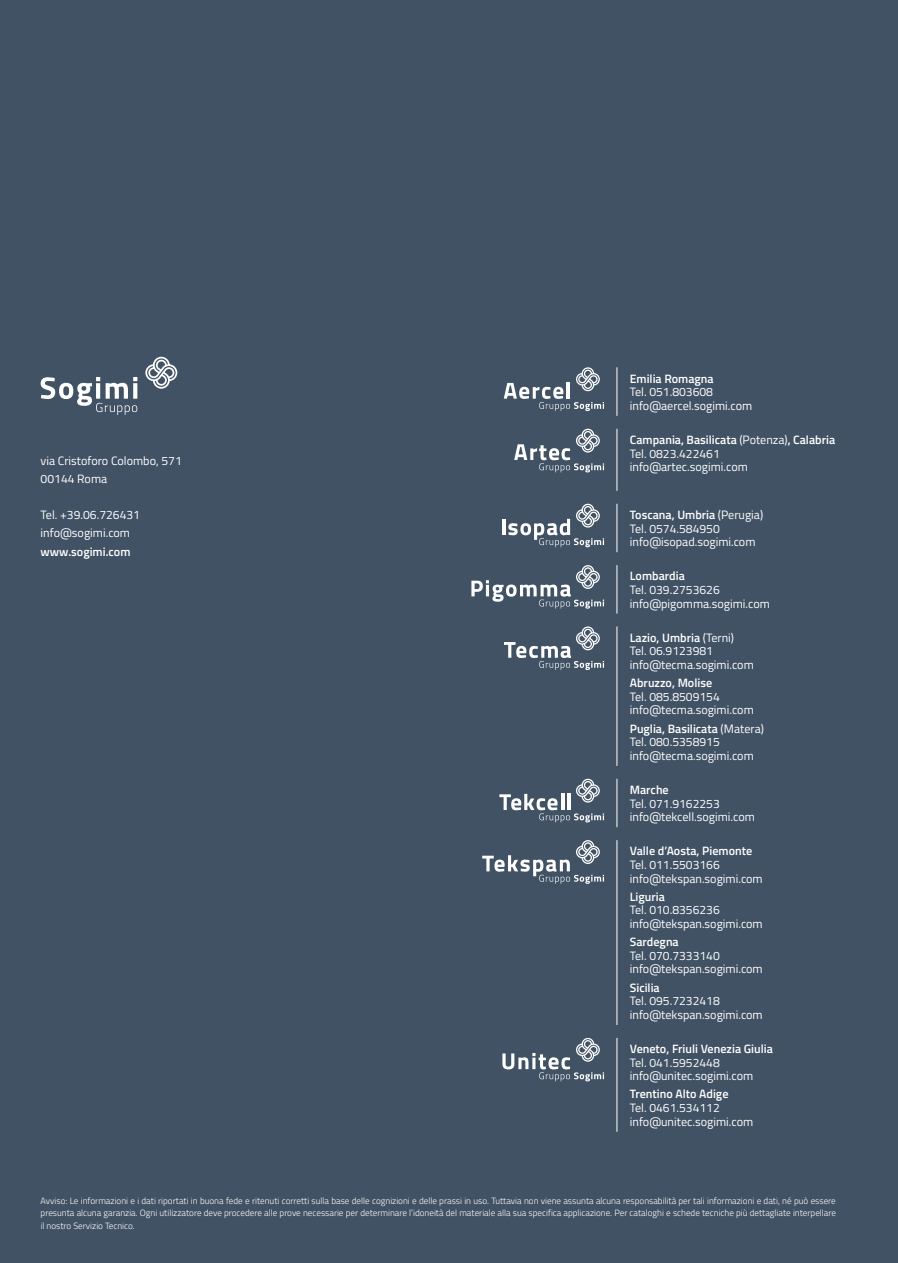
<style>
.page{position:relative;width:898px;height:1263px;background:#fff}
.page>*{position:absolute;margin:0;border:0;box-sizing:border-box;transform-origin:0 0}
.t1{font:12.15px/13.6px "Titillium";color:#fff}
.t2{font:600 12.15px "Titillium";color:#fff}
.t3{font:300 9.15px/12.1px "Titillium";color:#fff;text-align:justify}
.s1{font-weight:600}
</style>
<div class="page">
<div style="left:0;top:0;width:897px;height:1263px;background:#415264"></div>
<svg style="left:145px;top:357px;width:32px;height:32px"></svg>
<svg style="left:41px;top:377px;width:96px;height:38px"></svg>
<hr style="left:616px;top:367px;width:1px;height:49px;background:#fff">
<hr style="left:616px;top:429px;width:1px;height:62px;background:#fff">
<hr style="left:616px;top:504px;width:1px;height:48px;background:#fff">
<hr style="left:616px;top:565px;width:1px;height:49px;background:#fff">
<hr style="left:616px;top:626px;width:1px;height:140px;background:#fff">
<hr style="left:616px;top:779px;width:1px;height:48px;background:#fff">
<hr style="left:616px;top:840px;width:1px;height:185px;background:#fff">
<hr style="left:616px;top:1038px;width:1px;height:94px;background:#fff">
<svg style="left:503px;top:367px;width:101px;height:44px"></svg>
<svg style="left:514px;top:429px;width:90px;height:43px"></svg>
<svg style="left:502px;top:519px;width:3px;height:16px"></svg>
<svg style="left:508px;top:504px;width:96px;height:43px"></svg>
<svg style="left:471px;top:565px;width:133px;height:44px"></svg>
<svg style="left:504px;top:626px;width:100px;height:44px"></svg>
<svg style="left:499px;top:779px;width:104px;height:43px"></svg>
<svg style="left:482px;top:840px;width:122px;height:44px"></svg>
<svg style="left:502px;top:1038px;width:101px;height:43px"></svg>
<p class="t1" style="left:41px;top:451px;width:143px;line-height:18.1px">via Cristoforo Colombo, 571<br>00144 Roma</p>
<p class="t1" style="left:41px;top:505px;width:101px;line-height:18.1px">Tel. +39.06.726431 info@sogimi.com</p>
<p class="t2" style="left:41px;top:542px;width:91px">www.sogimi.com</p>
<p class="t2" style="left:629px;top:369px;width:85px">Emilia Romagna</p>
<p class="t1" style="left:629px;top:384px;width:124px">Tel. 051.803608 info@aercel.sogimi.com</p>
<p class="t1" style="left:629px;top:432px;width:207px"><span class="s1">Campania, Basilicata</span> (Potenza)<span class="s1">, Calabria<br></span>Tel. 0823.422461 info@artec.sogimi.com</p>
<p class="t1" style="left:629px;top:507px;width:135px"><span class="s1">Toscana, Umbria</span> (Perugia)<br>Tel. 0574.584950 info@isopad.sogimi.com</p>
<p class="t2" style="left:629px;top:567px;width:56px">Lombardia</p>
<p class="t1" style="left:629px;top:582px;width:142px">Tel. 039.2753626 info@pigomma.sogimi.com</p>
<p class="t1" style="left:629px;top:630px;width:125px"><span class="s1">Lazio, Umbria</span> (Terni)<br>Tel. 06.9123981 info@tecma.sogimi.com</p>
<p class="t2" style="left:629px;top:674px;width:84px">Abruzzo, Molise</p>
<p class="t1" style="left:629px;top:689px;width:125px">Tel. 085.8509154 info@tecma.sogimi.com</p>
<p class="t1" style="left:629px;top:721px;width:135px"><span class="s1">Puglia, Basilicata</span> (Matera)<br>Tel. 080.5358915 info@tecma.sogimi.com</p>
<p class="t2" style="left:629px;top:780px;width:40px">Marche</p>
<p class="t1" style="left:629px;top:796px;width:126px">Tel. 071.9162253 info@tekcell.sogimi.com</p>
<p class="t2" style="left:629px;top:842px;width:124px">Valle d’Aosta, Piemonte</p>
<p class="t1" style="left:629px;top:857px;width:134px">Tel. 011.5503166 info@tekspan.sogimi.com</p>
<p class="t2" style="left:629px;top:887px;width:37px">Liguria</p>
<p class="t1" style="left:629px;top:903px;width:134px">Tel. 010.8356236 info@tekspan.sogimi.com</p>
<p class="t2" style="left:629px;top:933px;width:50px">Sardegna</p>
<p class="t1" style="left:629px;top:948px;width:134px">Tel. 070.7333140 info@tekspan.sogimi.com</p>
<p class="t2" style="left:629px;top:978px;width:31px">Sicilia</p>
<p class="t1" style="left:629px;top:993px;width:134px">Tel. 095.7232418 info@tekspan.sogimi.com</p>
<p class="t2" style="left:629px;top:1040px;width:144px">Veneto, Friuli Venezia Giulia</p>
<p class="t1" style="left:629px;top:1055px;width:125px">Tel. 041.5952448 info@unitec.sogimi.com</p>
<p class="t2" style="left:629px;top:1085px;width:100px">Trentino Alto Adige</p>
<p class="t1" style="left:629px;top:1100px;width:125px">Tel. 0461.534112 info@unitec.sogimi.com</p>
<p class="t3" style="left:41px;top:1194px;width:796px">Avviso: Le informazioni e i dati riportati in buona fede e ritenuti corretti sulla base delle cognizioni e delle prassi in uso. Tuttavia non viene assunta alcuna responsabilità per tali informazioni e dati, né può essere presunta alcuna garanzia. Ogni utilizzatore deve procedere alle prove necessarie per determinare l’idoneità del materiale alla sua specifica applicazione. Per cataloghi e schede tecniche più dettagliate interpellare il nostro Servizio Tecnico.</p>
</div>
